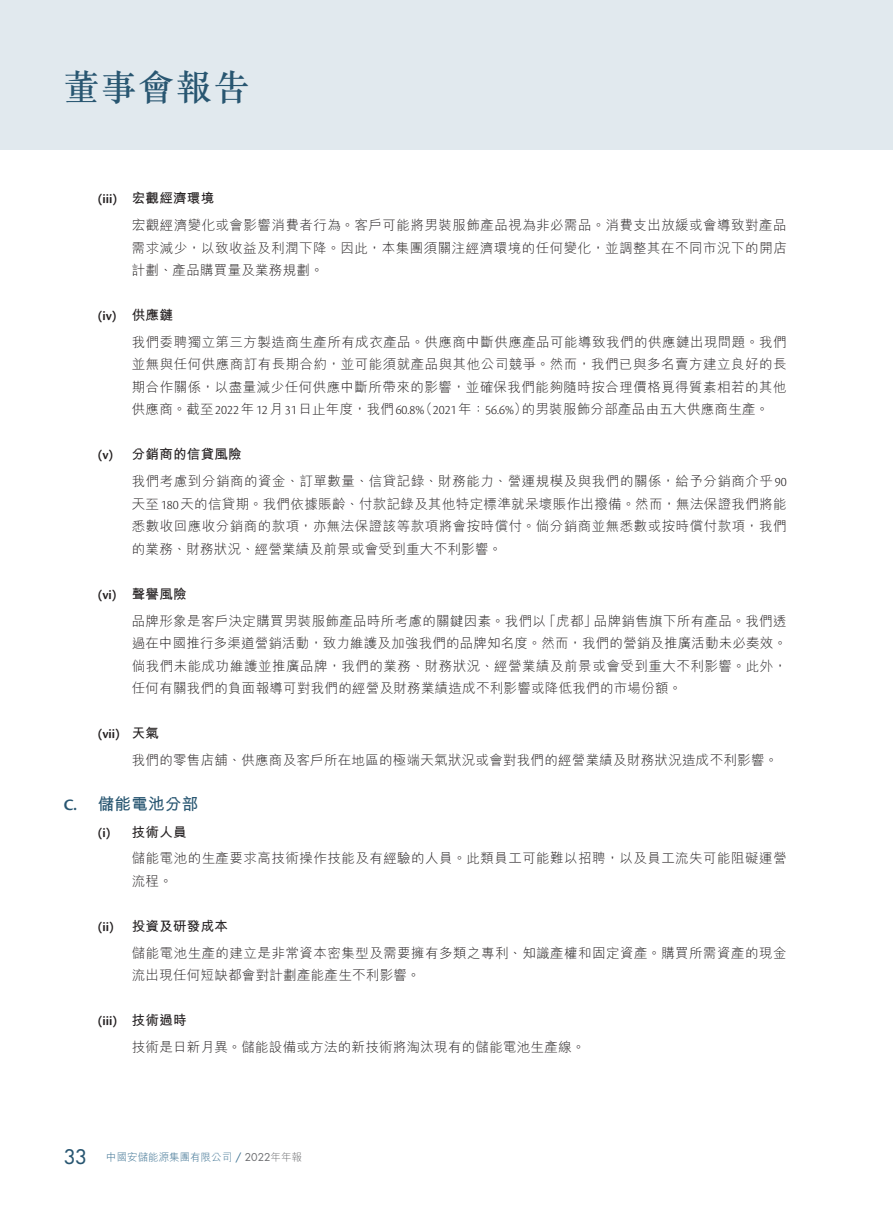
<style>
.page{position:relative;width:893px;height:1212px;background:#fff}
.page>*{position:absolute;margin:0;border:0;box-sizing:border-box;transform-origin:0 0}
.t1{font:500 36px "M Sung HK";letter-spacing:.04em;color:#285671}
.t2{font:500 19.5px "Futura Std";color:#285671}
._02_H2{font:700 16.5px "M Hei HK";letter-spacing:.02em;color:#285671}
._02_H2-2{font:600 16.5px "Cronos Pro";color:#285671}
._00_txt{font:300 13.5px/22.5px "M Hei HK";letter-spacing:.035em;color:#231f20}
._03_H3{font:700 13.5px "M Hei HK";letter-spacing:.02em;color:#231f20}
._03_H3-2{font:600 13.5px "Cronos Pro";color:#231f20}
._00_txt-2{font:300 13.5px "Cronos Pro";color:#231f20}
.t3{font:300 10.5px "M Hei HK";color:#386e8f}
.s1{font-family:"M Hei HK"}
.s2{font-family:"Cronos Pro"}
.s3{font-family:"Futura Std";font-weight:400}
.s4{font-family:"Futura Std";font-weight:400;color:#6c6d70}
.s5{color:#6c6d70}
</style>
<div class="page">
<div style="left:0;top:0;width:893px;height:150px;background:#e1e9ee"></div>
<p class="t1" style="left:64px;top:63px;width:187px">董事會報告</p>
<p class="_02_H2-2" style="left:64px;top:795px;width:15px">.C</p>
<p class="_03_H3-2" style="left:98px;top:191px;width:21px">(iii)</p>
<p class="_03_H3-2" style="left:98px;top:308px;width:20px">i v( )</p>
<p class="_03_H3-2" style="left:98px;top:447px;width:17px">)v(</p>
<p class="_03_H3-2" style="left:98px;top:587px;width:20px">(vi)</p>
<p class="_03_H3-2" style="left:98px;top:726px;width:24px">(vii)</p>
<p class="_03_H3" style="left:132px;top:189px;width:84px">宏觀經濟環境</p>
<p class="_00_txt" style="left:132px;top:214px;width:656px;text-align:justify">宏觀經濟變化或會影響消費者行為。客戶可能將男裝服飾產品視為非必需品。消費支出放緩或會導致對產品需求減少，以致收益及利潤下降。因此，本集團須關注經濟環境的任何變化，並調整其在不同市況下的開店計劃、產品購買量及業務規劃。</p>
<p class="_03_H3" style="left:132px;top:305px;width:43px">供應鏈</p>
<p class="_00_txt" style="left:132px;top:330px;width:656px">我們委聘獨立第三方製造商生產所有成衣產品。供應商中斷供應產品可能導致我們的供應鏈出現問題。我們</p>
<p class="_00_txt" style="left:132px;top:353px;width:656px">並無與任何供應商訂有長期合約，並可能須就產品與其他公司競爭。然而，我們已與多名賣方建立良好的長</p>
<p class="_00_txt" style="left:132px;top:375px;width:656px">期合作關係，以盡量減少任何供應中斷所帶來的影響，並確保我們能夠隨時按合理價格覓得質素相若的其他</p>
<p class="_00_txt" style="left:522px;top:398px;width:249px">的男裝服飾分部產品由五大供應商生產。</p>
<p class="_00_txt-2" style="left:419px;top:402px;width:110px"><span class="s1">（</span>2021<span class="s1">年：</span>56.6%<span class="s1">）</span></p>
<p class="_00_txt" style="left:132px;top:398px;width:294px">供應商。截至<span class="s2">2022</span>年<span class="s2">12</span>月<span class="s2">31</span>日止年度，我們<span class="s2">60.8%</span></p>
<p class="_03_H3" style="left:132px;top:445px;width:111px">分銷商的信貸風險</p>
<p class="_00_txt" style="left:132px;top:470px;width:656px;text-align:justify">我們考慮到分銷商的資金、訂單數量、信貸記錄、財務能力、營運規模及與我們的關係，給予分銷商介乎<span class="s2">90</span>天至<span class="s2">180</span>天的信貸期。我們依據賬齡、付款記錄及其他特定標準就呆壞賬作出撥備。然而，無法保證我們將能悉數收回應收分銷商的款項，亦無法保證該等款項將會按時償付。倘分銷商並無悉數或按時償付款項，我們的業務、財務狀況、經營業績及前景或會受到重大不利影響。</p>
<p class="_03_H3" style="left:132px;top:584px;width:56px">聲譽風險</p>
<p class="_00_txt" style="left:543px;top:609px;width:56px">「虎都」</p>
<p class="_00_txt" style="left:132px;top:609px;width:657px">品牌形象是客戶決定購買男裝服飾產品時所考慮的關鍵因素。我們以<br>過在中國推行多渠道營銷活動，致力維護及加強我們的品牌知名度。然而，我們的營銷及推廣活動未必奏效。倘我們未能成功維護並推廣品牌，我們的業務、財務狀況、經營業績及前景或會受到重大不利影響。此外，任何有關我們的負面報導可對我們的經營及財務業績造成不利影響或降低我們的市場份額。</p>
<p class="_03_H3" style="left:132px;top:723px;width:29px">天氣</p>
<p class="_00_txt" style="left:594px;top:609px;width:194px">品牌銷售旗下所有產品。我們透</p>
<p class="_00_txt" style="left:132px;top:748px;width:648px">我們的零售店舖、供應商及客戶所在地區的極端天氣狀況或會對我們的經營業績及財務狀況造成不利影響。</p>
<p class="_02_H2" style="left:98px;top:792px;width:102px">儲能電池分部</p>
<p class="_03_H3-2" style="left:98px;top:824px;width:14px">)i(</p>
<p class="_03_H3-2" style="left:98px;top:919px;width:17px">)i i(</p>
<p class="_03_H3-2" style="left:98px;top:1013px;width:21px">(iii)</p>
<p class="_03_H3" style="left:132px;top:822px;width:56px">技術人員</p>
<p class="_00_txt" style="left:132px;top:847px;width:656px">儲能電池的生產要求高技術操作技能及有經驗的人員。此類員工可能難以招聘，以及員工流失可能阻礙運營流程。</p>
<p class="_03_H3" style="left:132px;top:916px;width:98px">投資及研發成本</p>
<p class="_00_txt" style="left:132px;top:941px;width:656px">儲能電池生產的建立是非常資本密集型及需要擁有多類之專利、知識產權和固定資產。購買所需資產的現金流出現任何短缺都會對計劃產能產生不利影響。</p>
<p class="_03_H3" style="left:132px;top:1010px;width:56px">技術過時</p>
<p class="_00_txt" style="left:132px;top:1035px;width:455px">技術是日新月異。儲能設備或方法的新技術將淘汰現有的儲能電池生產線。</p>
<p class="t2" style="left:64px;top:1145px;width:24px">33</p>
<p class="t3" style="left:106px;top:1152px;width:197px">中國安儲能源集團有限公司 <span class="s3">/</span> <span class="s4">2022</span><span class="s5">年年報</span></p>
</div>
